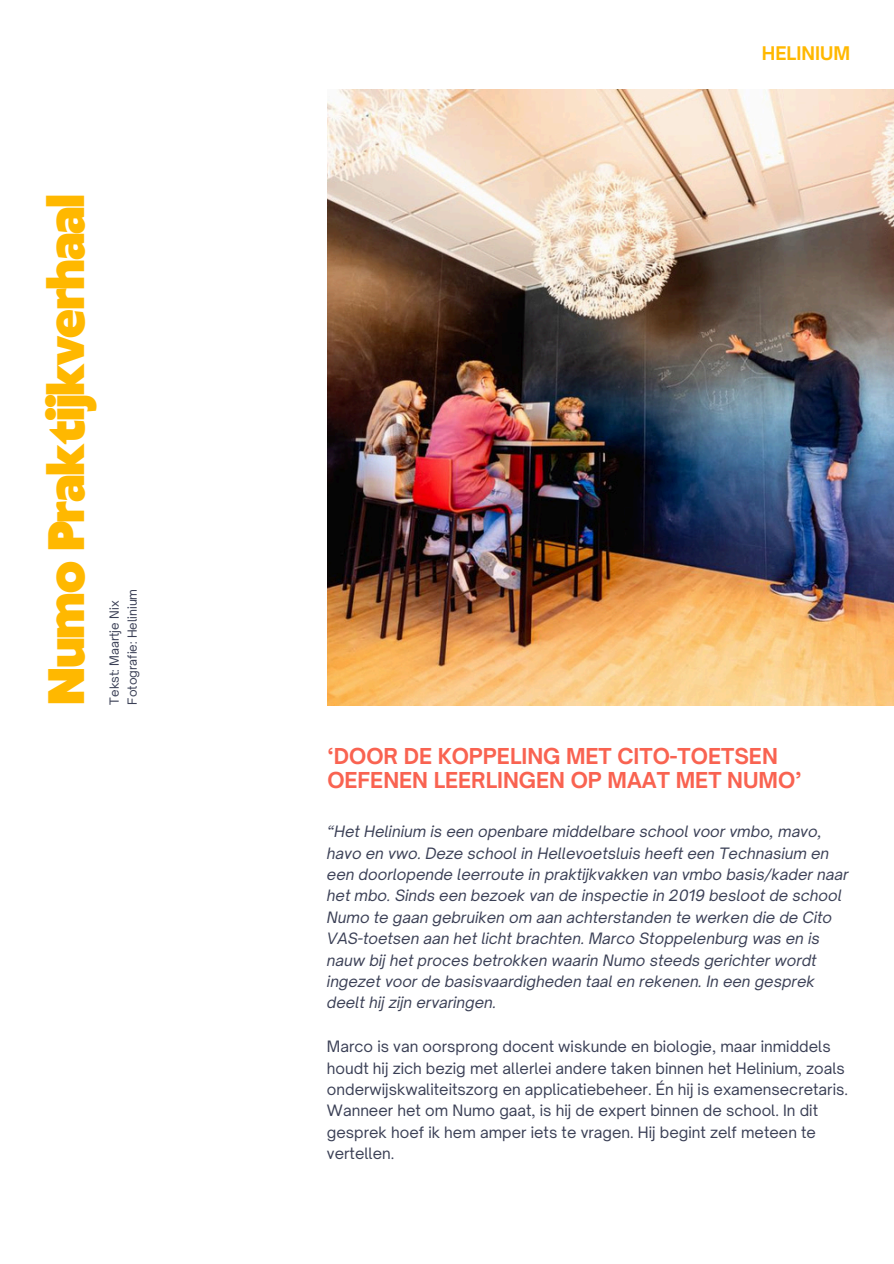
<style>
.page{position:relative;width:894px;height:1264px;background:#fff}
.page>*{position:absolute;margin:0;border:0;box-sizing:border-box;transform-origin:0 0}
.t1{font:900 48px "Klein Text";letter-spacing:-.03em;color:#ffb800}
.t2{font:700 21px/24.8px "Open Sauce One";color:#f96351}
.t3{font:700 18px "Open Sauce One";color:#ffb800}
.t4{font:italic 15px/21.3px "Open Sauce One";color:#3b4056}
.t5{font:15px/21.3px "Open Sauce One";color:#3b4056}
.t6{font:12px "Open Sauce One";color:#3b4056}
</style>
<div class="page">
<img style="left:327px;top:89px;width:566px;height:616px">
<h1 class="t1" style="left:42px;top:704px;width:512px;rotate:-90deg">Numo Praktijkverhaal</h1>
<h4 class="t6" style="left:107px;top:704px;width:105px;rotate:-90deg">Tekst: Maartje Nix</h4>
<h4 class="t6" style="left:125px;top:704px;width:117px;rotate:-90deg">Fotografie: Helinium</h4>
<p class="t3" style="left:761px;top:42px;width:90px">HELINIUM</p>
<h2 class="t2" style="left:327px;top:743px;width:476px">‘DOOR DE KOPPELING MET CITO-TOETSEN<br>OEFENEN LEERLINGEN OP MAAT MET NUMO’</h2>
<h3 class="t4" style="left:327px;top:820px;width:523px">“Het Helinium is een openbare middelbare school voor vmbo, mavo, havo en vwo. Deze school in Hellevoetsluis heeft een Technasium en een doorlopende leerroute in praktijkvakken van vmbo basis/kader naar het mbo. Sinds een bezoek van de inspectie in 2019 besloot de school Numo te gaan gebruiken om aan achterstanden te werken die de Cito VAS-toetsen aan het licht brachten. Marco Stoppelenburg was en is nauw bij het proces betrokken waarin Numo steeds gerichter wordt ingezet voor de basisvaardigheden taal en rekenen. In een gesprek deelt hij zijn ervaringen.</h3>
<p class="t5" style="left:327px;top:1035px;width:522px">Marco is van oorsprong docent wiskunde en biologie, maar inmiddels houdt hij zich bezig met allerlei andere taken binnen het Helinium, zoals onderwijskwaliteitszorg en applicatiebeheer. Én hij is examensecretaris.<br>Wanneer het om Numo gaat, is hij de expert binnen de school. In dit gesprek hoef ik hem amper iets te vragen. Hij begint zelf meteen te vertellen.</p>
</div>
